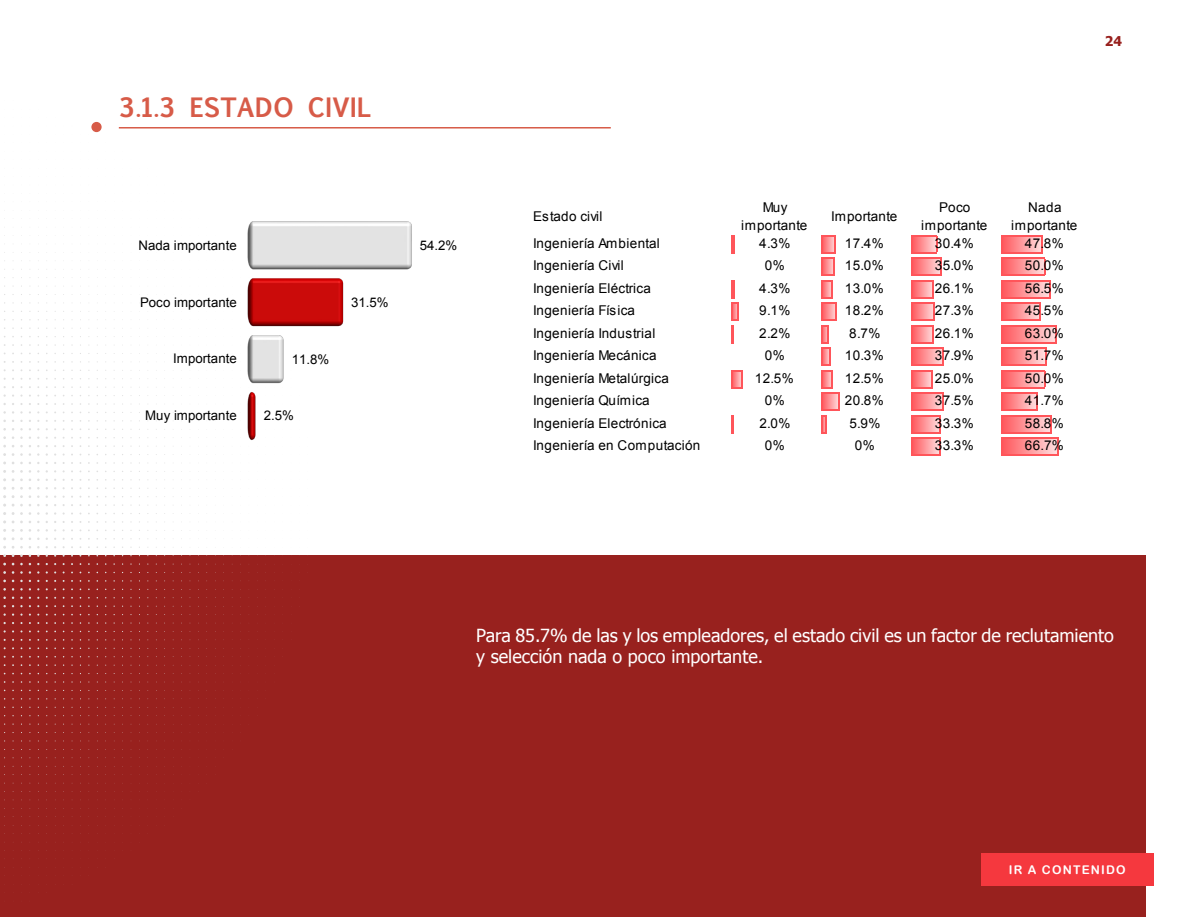
<style>
.page{position:relative;width:1188px;height:918px;background:#fff}
.page>*{position:absolute;margin:0;border:0;box-sizing:border-box;transform-origin:0 0}
.TITULOS{font:700 25.5px "Euphemia UCAS";color:#d75b48}
.t1{font:18px/21px "Tahoma";color:#fff}
.t2{font:13.5px/18px "Arial";letter-spacing:.025em;color:#000;text-align:center}
.t3{font:700 13.5px "Tahoma";color:#98211e}
.t4{font:13.2px "Arial";color:#000}
.t5{font:12px "Arial Rounded MT Bold";letter-spacing:.1em;color:#fff}
</style>
<div class="page">
<div style="left:0;top:556px;width:1145px;height:361px;background:#98211e"></div>
<svg style="left:3px;top:428px;width:3px;height:11px"></svg>
<svg style="left:3px;top:470px;width:3px;height:11px"></svg>
<svg style="left:12px;top:470px;width:2px;height:11px"></svg>
<svg style="left:3px;top:487px;width:3px;height:11px"></svg>
<svg style="left:12px;top:487px;width:2px;height:11px"></svg>
<svg style="left:20px;top:487px;width:3px;height:11px"></svg>
<svg style="left:29px;top:487px;width:2px;height:11px"></svg>
<svg style="left:12px;top:504px;width:2px;height:11px"></svg>
<svg style="left:3px;top:504px;width:3px;height:19px"></svg>
<svg style="left:3px;top:529px;width:3px;height:11px"></svg>
<svg style="left:12px;top:529px;width:2px;height:11px"></svg>
<svg style="left:20px;top:529px;width:3px;height:11px"></svg>
<svg style="left:3px;top:546px;width:3px;height:11px"></svg>
<svg style="left:12px;top:546px;width:2px;height:11px"></svg>
<svg style="left:20px;top:546px;width:3px;height:11px"></svg>
<hr style="left:119px;top:127px;width:492px;height:2px;background:#d75b48">
<div style="left:91px;top:122px;width:11px;height:10px;background:#d75b48;border-radius:50%"></div>
<img style="left:247px;top:221px;width:165px;height:219px">
<svg style="left:731px;top:235px;width:4px;height:18px"></svg>
<svg style="left:911px;top:235px;width:26px;height:18px"></svg>
<svg style="left:1002px;top:236px;width:40px;height:16px"></svg>
<hr style="left:1001px;top:235px;width:42px;height:1px;background:#ff555a">
<hr style="left:1001px;top:252px;width:42px;height:1px;background:#ff555a">
<svg style="left:1001px;top:236px;width:1px;height:16px"></svg>
<svg style="left:1042px;top:236px;width:1px;height:16px"></svg>
<hr style="left:911px;top:258px;width:31px;height:1px;background:#ff555a">
<svg style="left:1002px;top:259px;width:42px;height:16px"></svg>
<hr style="left:1001px;top:258px;width:44px;height:1px;background:#ff555a">
<hr style="left:1001px;top:275px;width:44px;height:1px;background:#ff555a">
<svg style="left:1001px;top:259px;width:1px;height:16px"></svg>
<svg style="left:1044px;top:259px;width:1px;height:16px"></svg>
<svg style="left:1002px;top:281px;width:48px;height:16px"></svg>
<hr style="left:1001px;top:280px;width:50px;height:1px;background:#ff555a">
<hr style="left:1001px;top:297px;width:50px;height:1px;background:#ff555a">
<svg style="left:1001px;top:281px;width:1px;height:16px"></svg>
<svg style="left:1050px;top:281px;width:1px;height:16px"></svg>
<svg style="left:1002px;top:304px;width:37px;height:16px"></svg>
<hr style="left:1001px;top:303px;width:40px;height:1px;background:#ff555a">
<hr style="left:1001px;top:320px;width:40px;height:1px;background:#ff555a">
<svg style="left:1001px;top:304px;width:1px;height:16px"></svg>
<svg style="left:1039px;top:304px;width:2px;height:16px"></svg>
<svg style="left:731px;top:280px;width:8px;height:63px"></svg>
<svg style="left:911px;top:259px;width:31px;height:84px"></svg>
<div style="left:1001px;top:325px;width:55px;height:18px;background:linear-gradient(to right,#ff5459,#ffe1e2)"></div>
<hr style="left:1001px;top:325px;width:55px;height:1px;background:#ff555a">
<hr style="left:1001px;top:342px;width:55px;height:1px;background:#ff555a">
<svg style="left:1001px;top:326px;width:1px;height:16px"></svg>
<svg style="left:1055px;top:326px;width:1px;height:16px"></svg>
<svg style="left:933px;top:349px;width:10px;height:16px"></svg>
<hr style="left:911px;top:348px;width:33px;height:1px;background:#ff555a">
<hr style="left:911px;top:365px;width:33px;height:1px;background:#ff555a">
<svg style="left:943px;top:349px;width:1px;height:16px"></svg>
<svg style="left:1002px;top:349px;width:43px;height:16px"></svg>
<hr style="left:1001px;top:348px;width:45px;height:1px;background:#ff555a">
<hr style="left:1001px;top:365px;width:45px;height:1px;background:#ff555a">
<svg style="left:1001px;top:349px;width:1px;height:16px"></svg>
<svg style="left:1045px;top:349px;width:1px;height:16px"></svg>
<svg style="left:731px;top:370px;width:11px;height:18px"></svg>
<svg style="left:911px;top:349px;width:22px;height:39px"></svg>
<div style="left:1001px;top:370px;width:44px;height:18px;background:linear-gradient(to right,#ff5459,#ffdddf)"></div>
<hr style="left:1001px;top:370px;width:44px;height:1px;background:#ff555a">
<hr style="left:1001px;top:387px;width:44px;height:1px;background:#ff555a">
<svg style="left:1001px;top:371px;width:1px;height:16px"></svg>
<svg style="left:1044px;top:371px;width:1px;height:16px"></svg>
<hr style="left:911px;top:393px;width:33px;height:1px;background:#ff555a">
<svg style="left:1002px;top:394px;width:34px;height:16px"></svg>
<hr style="left:1001px;top:393px;width:36px;height:1px;background:#ff555a">
<hr style="left:1001px;top:410px;width:36px;height:1px;background:#ff555a">
<svg style="left:1001px;top:394px;width:1px;height:16px"></svg>
<svg style="left:1036px;top:394px;width:1px;height:16px"></svg>
<svg style="left:731px;top:415px;width:2px;height:18px"></svg>
<svg style="left:821px;top:235px;width:18px;height:198px"></svg>
<div style="left:1001px;top:415px;width:51px;height:18px;background:linear-gradient(to right,#ff5459,#ffe2e3)"></div>
<hr style="left:1001px;top:415px;width:51px;height:1px;background:#ff555a">
<hr style="left:1001px;top:432px;width:51px;height:1px;background:#ff555a">
<svg style="left:1001px;top:416px;width:1px;height:16px"></svg>
<svg style="left:1051px;top:416px;width:1px;height:16px"></svg>
<svg style="left:911px;top:394px;width:33px;height:62px"></svg>
<svg style="left:1002px;top:439px;width:55px;height:16px"></svg>
<hr style="left:1001px;top:438px;width:58px;height:1px;background:#ff555a">
<hr style="left:1001px;top:455px;width:58px;height:1px;background:#ff555a">
<svg style="left:1001px;top:439px;width:1px;height:16px"></svg>
<svg style="left:1057px;top:439px;width:2px;height:16px"></svg>
<div style="left:981px;top:853px;width:173px;height:33px;background:#f5383e"></div>
<p class="TITULOS" style="left:119px;top:88px;width:254px">3.1.3 ESTADO CIVIL</p>
<p class="t4" style="left:139px;top:237px;width:100px">Nada importante</p>
<p class="t4" style="left:420px;top:237px;width:39px">54.2%</p>
<p class="t4" style="left:140px;top:293px;width:98px">Poco importante</p>
<p class="t4" style="left:351px;top:294px;width:39px">31.5%</p>
<p class="t4" style="left:173px;top:350px;width:65px">Importante</p>
<p class="t4" style="left:292px;top:350px;width:39px">11.8%</p>
<p class="t4" style="left:145px;top:407px;width:93px">Muy importante</p>
<p class="t4" style="left:264px;top:407px;width:32px">2.5%</p>
<p class="t3" style="left:1105px;top:31px;width:19px">24</p>
<p class="t2" style="left:533px;top:207px;width:71px">Estado civil</p>
<p class="t2" style="left:741px;top:198px;width:67px">Muy importante</p>
<p class="t2" style="left:831px;top:207px;width:67px">Importante</p>
<p class="t2" style="left:921px;top:198px;width:67px">Poco importante</p>
<p class="t2" style="left:1011px;top:198px;width:67px">Nada importante</p>
<p class="t2" style="left:533px;top:234px;width:128px">Ingeniería Ambiental</p>
<p class="t2" style="left:759px;top:234px;width:33px">4.3%</p>
<p class="t2" style="left:845px;top:234px;width:40px">17.4%</p>
<p class="t2" style="left:935px;top:234px;width:40px">30.4%</p>
<p class="t2" style="left:1025px;top:234px;width:40px">47.8%</p>
<p class="t2" style="left:533px;top:257px;width:92px">Ingeniería Civil</p>
<p class="t2" style="left:765px;top:257px;width:21px">0%</p>
<p class="t2" style="left:845px;top:257px;width:40px">15.0%</p>
<p class="t2" style="left:935px;top:257px;width:40px">35.0%</p>
<p class="t2" style="left:1025px;top:257px;width:40px">50.0%</p>
<p class="t2" style="left:533px;top:279px;width:119px">Ingeniería Eléctrica</p>
<p class="t2" style="left:759px;top:279px;width:33px">4.3%</p>
<p class="t2" style="left:845px;top:279px;width:40px">13.0%</p>
<p class="t2" style="left:935px;top:279px;width:40px">26.1%</p>
<p class="t2" style="left:1025px;top:279px;width:40px">56.5%</p>
<p class="t2" style="left:533px;top:302px;width:103px">Ingeniería Física</p>
<p class="t2" style="left:759px;top:302px;width:33px">9.1%</p>
<p class="t2" style="left:845px;top:302px;width:40px">18.2%</p>
<p class="t2" style="left:935px;top:302px;width:40px">27.3%</p>
<p class="t2" style="left:1025px;top:302px;width:40px">45.5%</p>
<p class="t2" style="left:533px;top:324px;width:124px">Ingeniería Industrial</p>
<p class="t2" style="left:759px;top:324px;width:33px">2.2%</p>
<p class="t2" style="left:849px;top:324px;width:33px">8.7%</p>
<p class="t2" style="left:935px;top:324px;width:40px">26.1%</p>
<p class="t2" style="left:1025px;top:324px;width:40px">63.0%</p>
<p class="t2" style="left:533px;top:347px;width:125px">Ingeniería Mecánica</p>
<p class="t2" style="left:765px;top:347px;width:21px">0%</p>
<p class="t2" style="left:845px;top:347px;width:40px">10.3%</p>
<p class="t2" style="left:935px;top:347px;width:40px">37.9%</p>
<p class="t2" style="left:1025px;top:347px;width:40px">51.7%</p>
<p class="t2" style="left:533px;top:369px;width:137px">Ingeniería Metalúrgica</p>
<p class="t2" style="left:755px;top:369px;width:40px">12.5%</p>
<p class="t2" style="left:845px;top:369px;width:40px">12.5%</p>
<p class="t2" style="left:935px;top:369px;width:40px">25.0%</p>
<p class="t2" style="left:1025px;top:369px;width:40px">50.0%</p>
<p class="t2" style="left:533px;top:392px;width:118px">Ingeniería Química</p>
<p class="t2" style="left:765px;top:392px;width:21px">0%</p>
<p class="t2" style="left:845px;top:392px;width:40px">20.8%</p>
<p class="t2" style="left:935px;top:392px;width:40px">37.5%</p>
<p class="t2" style="left:1025px;top:392px;width:40px">41.7%</p>
<p class="t2" style="left:533px;top:414px;width:135px">Ingeniería Electrónica</p>
<p class="t2" style="left:759px;top:414px;width:33px">2.0%</p>
<p class="t2" style="left:849px;top:414px;width:33px">5.9%</p>
<p class="t2" style="left:935px;top:414px;width:40px">33.3%</p>
<p class="t2" style="left:1025px;top:414px;width:40px">58.8%</p>
<p class="t2" style="left:533px;top:437px;width:169px">Ingeniería en Computación</p>
<p class="t2" style="left:765px;top:437px;width:21px">0%</p>
<p class="t2" style="left:855px;top:437px;width:21px">0%</p>
<p class="t2" style="left:935px;top:437px;width:40px">33.3%</p>
<p class="t2" style="left:1025px;top:437px;width:40px">66.7%</p>
<p class="t1" style="left:476px;top:624px;width:639px">Para 85.7% de las y los empleadores, el estado civil es un factor de reclutamiento y selección nada o poco importante.</p>
<p class="t5" style="left:1009px;top:862px;width:118px">IR A CONTENIDO</p>
</div>
